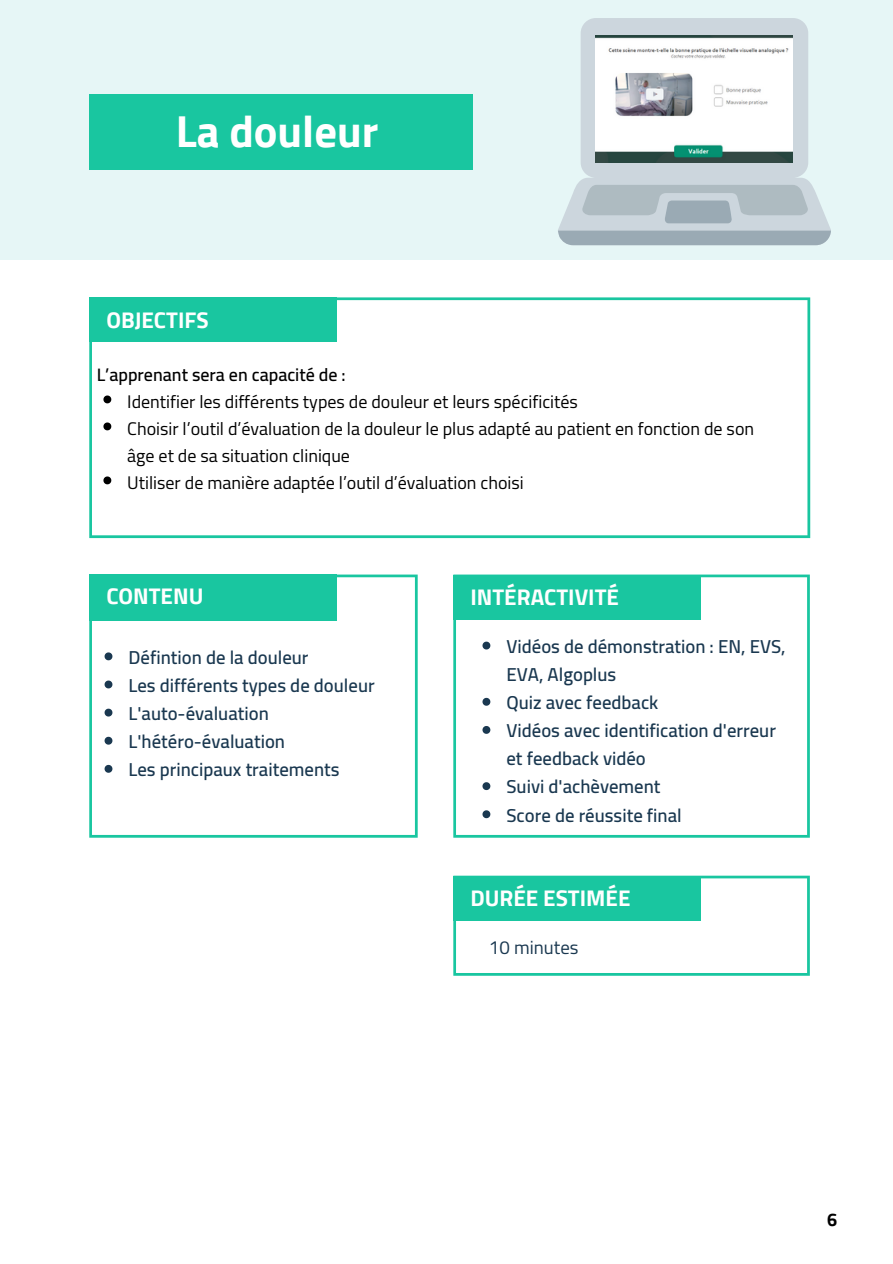
<style>
.page{position:relative;width:893px;height:1264px;background:#fff}
.page>*{position:absolute;margin:0;border:0;box-sizing:border-box;transform-origin:0 0}
.t1{font:700 44.55px "Cairo";color:#fff}
.t2{font:700 22.5px "Cairo";color:#fff}
.t3{font:600 18.75px/28px "Cairo";color:#1a3850}
.t4{font:18.75px "Cairo";color:#1a3850}
.t5{font:18px/27px "Cairo";color:#000}
.t6{font:600 18px "Cairo";color:#000}
.t7{font:700 18px "Cairo";color:#000}
</style>
<div class="page">
<svg style="left:89px;top:297px;width:721px;height:241px"></svg>
<svg style="left:89px;top:574px;width:328px;height:263px"></svg>
<svg style="left:453px;top:574px;width:356px;height:263px"></svg>
<div style="left:89px;top:297px;width:248px;height:45px;background:#19c6a0"></div>
<div style="left:89px;top:574px;width:248px;height:46px;background:#19c6a0"></div>
<div style="left:453px;top:574px;width:247px;height:45px;background:#19c6a0"></div>
<div style="left:0;top:0;width:892px;height:260px;background:#e6f6f6"></div>
<svg style="left:558px;top:18px;width:273px;height:217px;fill:#ccd6dd"></svg>
<div style="left:558px;top:231px;width:272px;height:14px;background:#9aaab4"></div>
<svg style="left:581px;top:185px;width:228px;height:38px;background:#b3bfc6"></svg>
<div style="left:89px;top:94px;width:384px;height:75px;background:#19c6a0"></div>
<img style="left:595px;top:35px;width:197px;height:127px">
<svg style="left:105px;top:652px;width:7px;height:8px"></svg>
<svg style="left:105px;top:680px;width:7px;height:8px"></svg>
<svg style="left:105px;top:708px;width:7px;height:8px"></svg>
<svg style="left:105px;top:736px;width:7px;height:8px"></svg>
<svg style="left:105px;top:765px;width:7px;height:7px"></svg>
<svg style="left:482px;top:641px;width:8px;height:8px"></svg>
<svg style="left:482px;top:698px;width:8px;height:7px"></svg>
<svg style="left:482px;top:726px;width:8px;height:7px"></svg>
<svg style="left:482px;top:782px;width:8px;height:8px"></svg>
<svg style="left:482px;top:810px;width:8px;height:8px"></svg>
<svg style="left:103px;top:395px;width:8px;height:8px"></svg>
<svg style="left:103px;top:422px;width:8px;height:8px"></svg>
<svg style="left:103px;top:476px;width:8px;height:8px"></svg>
<svg style="left:453px;top:875px;width:356px;height:100px"></svg>
<div style="left:453px;top:875px;width:247px;height:45px;background:#19c6a0"></div>
<h1 class="t1" style="left:176px;top:106px;width:204px">La douleur</h1>
<p class="t2" style="left:106px;top:306px;width:104px">OBJECTIFS</p>
<p class="t6" style="left:97px;top:364px;width:250px">L’apprenant sera en capacité de :</p>
<p class="t5" style="left:127px;top:388px;width:628px">Identifier les différents types de douleur et leurs spécificités<br>Choisir l’outil d’évaluation de la douleur le plus adapté au patient en fonction de son âge et de sa situation clinique<br>Utiliser de manière adaptée l’outil d’évaluation choisi</p>
<p class="t2" style="left:106px;top:583px;width:99px">CONTENU</p>
<p class="t2" style="left:470px;top:583px;width:150px">INTÉRACTIVITÉ</p>
<p class="t3" style="left:128px;top:643px;width:248px">Défintion de la douleur<br>Les différents types de douleur<br>L'auto-évaluation<br>L'hétéro-évaluation<br>Les principaux traitements</p>
<p class="t3" style="left:506px;top:632px;width:281px">Vidéos de démonstration : EN, EVS,<br>EVA, Algoplus<br>Quiz avec feedback<br>Vidéos avec identification d'erreur et feedback vidéo<br>Suivi d'achèvement<br>Score de réussite final</p>
<p class="t2" style="left:470px;top:884px;width:161px">DURÉE ESTIMÉE</p>
<p class="t4" style="left:489px;top:936px;width:91px">10 minutes</p>
<p class="t7" style="left:827px;top:1209px;width:12px">6</p>
</div>
